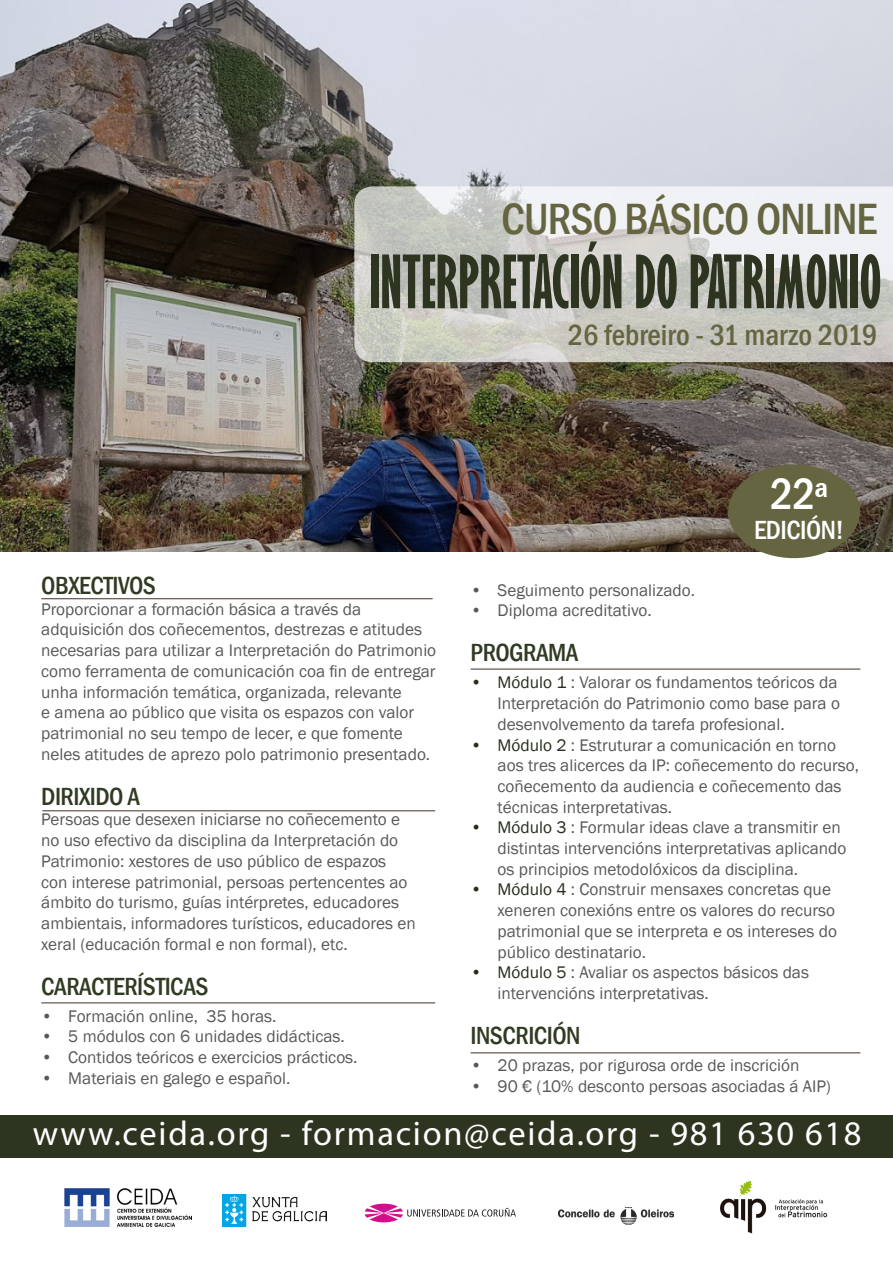
<style>
.page{position:relative;width:893px;height:1263px;background:#fff}
.page>*{position:absolute;margin:0;border:0;box-sizing:border-box;transform-origin:0 0}
.t1{font:700 extra-condensed 67.5px "Gill Sans";color:#2d3520}
.t2{font:500 condensed 45px "Franklin Gothic";letter-spacing:-.02em;color:#656541}
.t3{font:500 condensed 45px "Franklin Gothic";color:#fff}
.t4{font:34.5px "Myriad Pro";letter-spacing:.05em;color:#fff}
.t5{font:500 condensed 30px "Franklin Gothic";color:#656541}
.t6{font:500 condensed 27px "Franklin Gothic";letter-spacing:-.02em;color:#fff}
.t7{font:500 condensed 25.5px "Franklin Gothic";letter-spacing:-.02em;color:#313b23}
.t8{font:17.25px/20.7px "Franklin Gothic";color:#57585a}
.s1{color:#272e1c}
</style>
<div class="page">
<img style="left:0;top:0;width:893px;height:551px">
<div style="left:0;top:1115px;width:893px;height:43px;background:#2d3520"></div>
<img style="left:64px;top:1188px;width:128px;height:38px">
<img style="left:222px;top:1194px;width:105px;height:33px">
<svg style="left:365px;top:1204px;width:151px;height:18px"></svg>
<img style="left:559px;top:1207px;width:115px;height:18px">
<div style="left:728px;top:465px;width:132px;height:93px;background:#656541;border-radius:50%"></div>
<svg style="left:354px;top:186px;width:539px;height:176px"></svg>
<hr style="left:41px;top:598px;width:392px;height:1px;background:#413124">
<hr style="left:42px;top:810px;width:393px;height:1px;background:#413124">
<hr style="left:471px;top:669px;width:389px;height:1px;background:#413124">
<hr style="left:471px;top:1052px;width:389px;height:1px;background:#413124">
<hr style="left:41px;top:1002px;width:394px;height:1px;background:#413124">
<img style="left:720px;top:1180px;width:108px;height:54px">
<h2 class="t2" style="left:501px;top:189px;width:378px">CURSO BÁSICO ONLINE</h2>
<h1 class="t1" style="left:370px;top:241px;width:513px">INTERPRETACIÓN DO PATRIMONIO</h1>
<h3 class="t5" style="left:568px;top:316px;width:311px">26 febreiro - 31 marzo 2019</h3>
<h3 class="t7" style="left:41px;top:569px;width:116px">OBXECTIVOS</h3>
<p class="t8" style="left:41px;top:599px;width:396px">Proporcionar a formación básica a través da adquisición dos coñecementos, destrezas e atitudes necesarias para utilizar a Interpretación do Patrimonio como ferramenta de comunicación coa fin de entregar unha información temática, organizada, relevante<br>e amena ao público que visita os espazos con valor patrimonial no seu tempo de lecer, e que fomente neles atitudes de aprezo polo patrimonio presentado.</p>
<h3 class="t7" style="left:41px;top:779px;width:100px">DIRIXIDO A</h3>
<p class="t8" style="left:41px;top:810px;width:376px">Persoas que desexen iniciarse no coñecemento e no uso efectivo da disciplina da Interpretación do Patrimonio: xestores de uso público de espazos con interese patrimonial, persoas pertencentes ao ámbito do turismo, guías intérpretes, educadores ambientais, informadores turísticos, educadores en xeral (educación formal e non formal), etc.</p>
<h3 class="t7" style="left:41px;top:969px;width:169px">CARACTERÍSTICAS</h3>
<p class="t8" style="left:41px;top:1006px;width:237px">• Formación online, 35 horas.</p>
<p class="t8" style="left:41px;top:1026px;width:305px">• 5 módulos con 6 unidades didácticas.</p>
<p class="t8" style="left:41px;top:1047px;width:318px">• Contidos teóricos e exercicios prácticos.</p>
<p class="t8" style="left:41px;top:1068px;width:251px">• Materiais en galego e español.</p>
<h2 class="t3" style="left:770px;top:464px;width:60px">22ª</h2>
<h3 class="t6" style="left:754px;top:512px;width:92px">EDICIÓN!</h3>
<p class="t8" style="left:471px;top:580px;width:226px">• Seguimento personalizado.</p>
<p class="t8" style="left:471px;top:601px;width:183px">• Diploma acreditativo.</p>
<h3 class="t7" style="left:471px;top:636px;width:109px">PROGRAMA</h3>
<p class="t8" style="left:498px;top:673px;width:344px;text-indent:-27px"><span class="s1">• Módulo 1</span> : Valorar os fundamentos teóricos da<br>Interpretación do Patrimonio como base para o desenvolvemento da tarefa profesional.</p>
<p class="t8" style="left:498px;top:735px;width:363px;text-indent:-27px"><span class="s1">• Módulo 2</span> : Estruturar a comunicación en torno aos tres alicerces da IP: coñecemento do recurso, coñecemento da audiencia e coñecemento das técnicas interpretativas.</p>
<p class="t8" style="left:498px;top:818px;width:350px;text-indent:-27px"><span class="s1">• Módulo 3</span> : Formular ideas clave a transmitir en distintas intervencións interpretativas aplicando os principios metodolóxicos da disciplina.</p>
<p class="t8" style="left:498px;top:880px;width:341px;text-indent:-27px"><span class="s1">• Módulo 4</span> : Construir mensaxes concretas que xeneren conexións entre os valores do recurso patrimonial que se interpreta e os intereses do público destinatario.</p>
<p class="t8" style="left:498px;top:962px;width:313px;text-indent:-27px"><span class="s1">• Módulo 5</span> : Avaliar os aspectos básicos das intervencións interpretativas.</p>
<h3 class="t7" style="left:471px;top:1019px;width:112px">INSCRICIÓN</h3>
<p class="t8" style="left:471px;top:1055px;width:330px">• 20 prazas, por rigurosa orde de inscrición</p>
<p class="t8" style="left:471px;top:1076px;width:362px">• 90 € (10% desconto persoas asociadas á AIP)</p>
<h3 class="t4" style="left:33px;top:1112px;width:830px">www.ceida.org - formacion@ceida.org - 981 630 618</h3>
</div>
